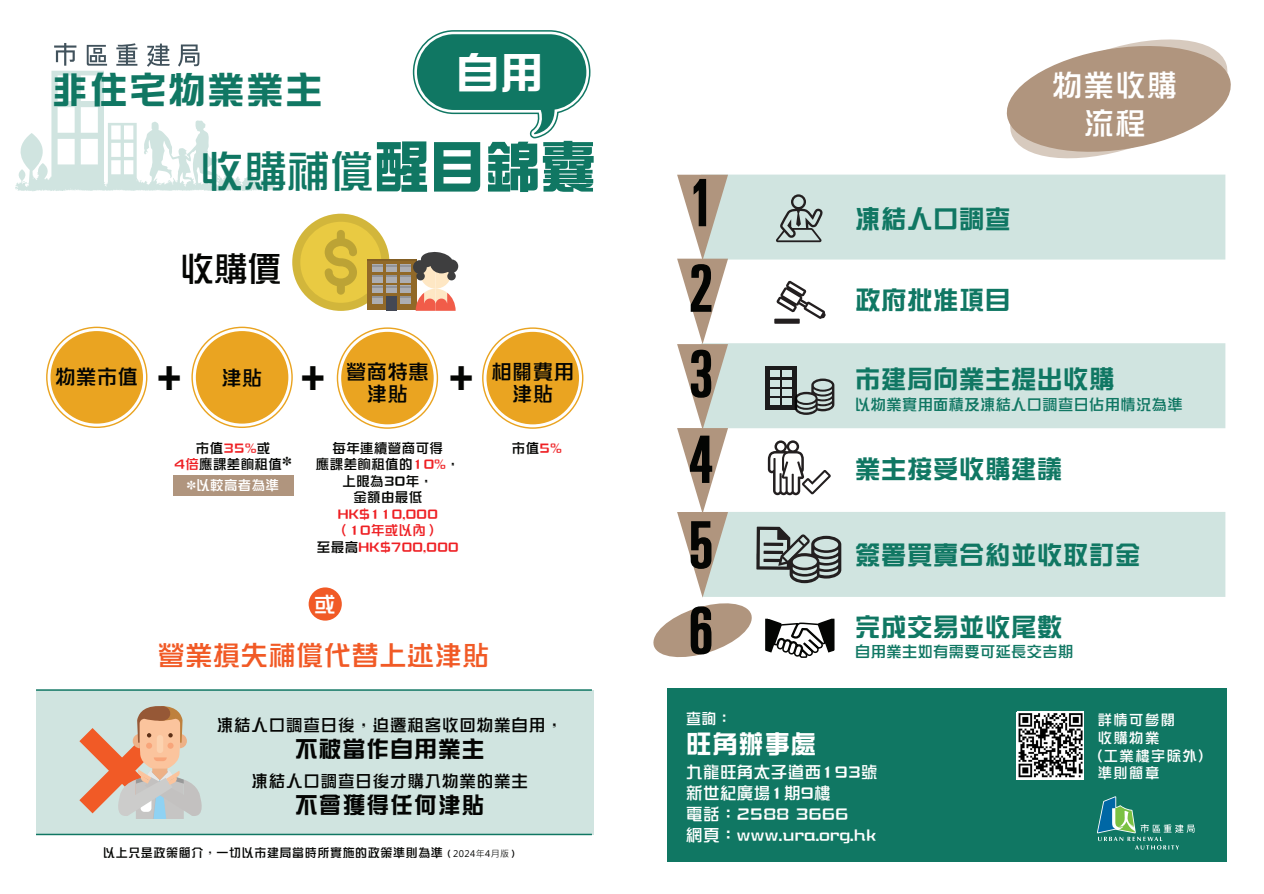
<style>
.page{position:relative;width:1264px;height:894px;background:#fff}
.page>*{position:absolute;margin:0;border:0;box-sizing:border-box;transform-origin:0 0}
.t1{font:ultra-condensed 63.45px/85.5px "Univers LT Std";color:#040503;text-align:justify}
.t2{font:700 condensed 47.1px "Univers LT Std";color:#040503}
.t3{font:43.5px "DF Zong Yi HK W5";color:#107763}
.t4{font:42.3px "DF Zong Yi HK W7";color:#fff}
.t5{font:37.05px "DF Zong Yi HK W7";letter-spacing:.05em;color:#107763}
.t6{font:33.9px "DF Zong Yi HK W5";color:#040503}
.t7{font:30px/37.5px "DF Zong Yi HK W5";letter-spacing:.05em;color:#fff;text-align:center}
.t8{font:27px "DF Zong Yi HK W5";letter-spacing:.025em;color:#f15a26}
.t9{font:25.5px "DF Zong Yi HK W7";letter-spacing:.025em;color:#fff}
.t10{font:25.35px "DF Zong Yi HK W7";letter-spacing:.025em;color:#107763}
.t11{font:22.65px "DF Zong Yi HK W7";letter-spacing:.05em;color:#040503}
.t12{font:21.45px "DF Zong Yi HK W5";color:#fff}
.t13{font:20.25px/21.5px "DF Zong Yi HK W5";letter-spacing:.025em;color:#040503;text-align:center}
.t14{font:16.5px/21px "DF Zong Yi HK W5";letter-spacing:.025em;color:#fff}
.t15{font:16.5px "DF Zong Yi HK W5";letter-spacing:.05em;color:#040503}
.t16{font:15.15px "DF Zong Yi HK W5";letter-spacing:.025em;color:#107763}
.t17{font:15px "DF Zong Yi HK W5";color:#fff}
.t18{font:14.25px/17.5px "DF Zong Yi HK W5";letter-spacing:.1em;color:#fff}
.t19{font:13.5px/16.5px "DF Zong Yi HK W5";letter-spacing:.025em;color:#040503;text-align:center}
.t20{font:13.5px/16.5px "DF Zong Yi HK W5";letter-spacing:.025em;color:#ee1f23;text-align:center}
.t21{font:13.5px "DF Zong Yi HK W5";letter-spacing:.025em;color:#fff}
.t22{font:12px "DF Zong Yi HK W5";letter-spacing:.05em;color:#040503}
.s1{font-family:"DF Zong Yi HK W9";font-size:55.5px}
.s2{color:#ee1f23}
.s3{color:#040503}
.s4{font-size:9px}
.s5{font-family:"Microsoft Jheng Hei";font-size:9px}
</style>
<div class="page">
<div style="left:36px;top:690px;width:558px;height:144px;background:#d0e4e0"></div>
<hr style="left:36px;top:689px;width:556px;height:1px;background:#107763">
<hr style="left:36px;top:833px;width:556px;height:2px;background:#107763">
<div style="left:667px;top:688px;width:559px;height:173px;background:#107763"></div>
<svg style="left:1097px;top:796px;width:97px;height:53px"></svg>
<svg style="left:653px;top:174px;width:572px;height:484px"></svg>
<svg style="left:1006px;top:39px;width:225px;height:119px"></svg>
<div style="left:308px;top:587px;width:34px;height:33px;background:#f15a26;border-radius:50%"></div>
<svg style="left:337px;top:327px;width:101px;height:101px"></svg>
<div style="left:341px;top:332px;width:92px;height:92px;background:#eaa421;border-radius:50%"></div>
<svg style="left:46px;top:326px;width:101px;height:102px"></svg>
<div style="left:50px;top:331px;width:93px;height:92px;background:#eaa421;border-radius:50%"></div>
<svg style="left:191px;top:326px;width:102px;height:102px"></svg>
<div style="left:196px;top:331px;width:92px;height:92px;background:#eaa421;border-radius:50%"></div>
<div style="left:172px;top:475px;width:121px;height:21px;background:#b0957e"></div>
<svg style="left:79px;top:706px;width:123px;height:112px"></svg>
<svg style="left:412px;top:30px;width:179px;height:109px"></svg>
<svg style="left:15px;top:43px;width:264px;height:149px"></svg>
<div style="left:1015px;top:712px;width:68px;height:67px;background:#fff"></div>
<svg style="left:482px;top:327px;width:101px;height:101px"></svg>
<div style="left:486px;top:332px;width:93px;height:92px;background:#eaa421;border-radius:50%"></div>
<svg style="left:292px;top:214px;width:166px;height:97px"></svg>
<img style="left:1017px;top:711px;width:66px;height:67px">
<h3 class="t4" style="left:457px;top:50px;width:87px">自用</h3>
<h3 class="t5" style="left:52px;top:69px;width:272px">非住宅物業業主</h3>
<h3 class="t3" style="left:200px;top:147px;width:397px">收購補償<span class="s1">醒目錦囊</span></h3>
<h3 class="t6" style="left:180px;top:250px;width:103px">收購價</h3>
<h3 class="t13" style="left:56px;top:365px;width:84px">物業市值</h3>
<h2 class="t2" style="left:157px;top:344px;width:25px">+</h2>
<h2 class="t2" style="left:301px;top:344px;width:25px">+</h2>
<h3 class="t13" style="left:221px;top:366px;width:42px">津貼</h3>
<h3 class="t13" style="left:346px;top:361px;width:84px">營商特惠津貼</h3>
<h2 class="t2" style="left:449px;top:344px;width:25px">+</h2>
<p class="t19" style="left:175px;top:439px;width:118px">市值<span class="s2">35%</span>或<br><span class="s2">4倍</span>應課差餉租值*</p>
<p class="t21" style="left:187px;top:477px;width:94px">*以較高者為準</p>
<p class="t19" style="left:316px;top:439px;width:145px">每年連續營商可得<br>應課差餉租值的<span class="s2">10%</span>，上限為30年，<br>金額由最低</p>
<p class="t20" style="left:317px;top:505px;width:143px">HK$110,000<br>（10年或以內）<br><span class="s3">至最高</span>HK$700,000</p>
<h3 class="t13" style="left:491px;top:361px;width:84px">相關費用</h3>
<h3 class="t13" style="left:512px;top:382px;width:42px">津貼</h3>
<p class="t19" style="left:512px;top:439px;width:51px">市值<span class="s2">5%</span></p>
<h3 class="t12" style="left:314px;top:592px;width:23px">或</h3>
<h3 class="t8" style="left:158px;top:640px;width:333px">營業損失補償代替上述津貼</h3>
<p class="t15" style="left:217px;top:716px;width:347px">凍結人口調查日後，迫遷租客收回物業自用，</p>
<h3 class="t11" style="left:295px;top:736px;width:191px">不被當作自用業主</h3>
<p class="t15" style="left:251px;top:772px;width:278px">凍結人口調查日後才購入物業的業主</p>
<h3 class="t11" style="left:295px;top:792px;width:191px">不會獲得任何津貼</h3>
<p class="t22" style="left:103px;top:846px;width:417px">以上只是政策簡介，一切以市建局當時所實施的政策準則為準<span class="s4">（</span><span class="s5">2024年4月版</span><span class="s4">）</span></p>
<h1 class="t1" style="left:689px;top:160px;width:25px">1<br>2<br>3<br>4<br>5<br>6</h1>
<h3 class="t10" style="left:855px;top:205px;width:157px">凍結人口調查</h3>
<h3 class="t10" style="left:855px;top:286px;width:157px">政府批准項目</h3>
<h3 class="t7" style="left:1052px;top:66px;width:126px">物業收購流程</h3>
<h3 class="t10" style="left:855px;top:365px;width:261px">市建局向業主提出收購</h3>
<p class="t16" style="left:855px;top:396px;width:329px">以物業實用面積及凍結人口調查日佔用情況為準</p>
<h3 class="t10" style="left:855px;top:454px;width:209px">業主接受收購建議</h3>
<h3 class="t10" style="left:855px;top:541px;width:287px">簽署買賣合約並收取訂金</h3>
<h3 class="t10" style="left:855px;top:612px;width:209px">完成交易並收尾數</h3>
<p class="t16" style="left:855px;top:643px;width:219px">自用業主如有需要可延長交吉期</p>
<p class="t17" style="left:686px;top:710px;width:47px">查詢：</p>
<h3 class="t9" style="left:686px;top:729px;width:132px">旺角辦事處</h3>
<p class="t14" style="left:686px;top:761px;width:193px">九龍旺角太子道西193號新世紀廣場1期9樓<br>電話：2588 3666<br>網頁：www.ura.org.hk</p>
<p class="t18" style="left:1097px;top:711px;width:107px">詳情可參閱<br>收購物業<br>(工業樓宇除外)準則簡章</p>
</div>
